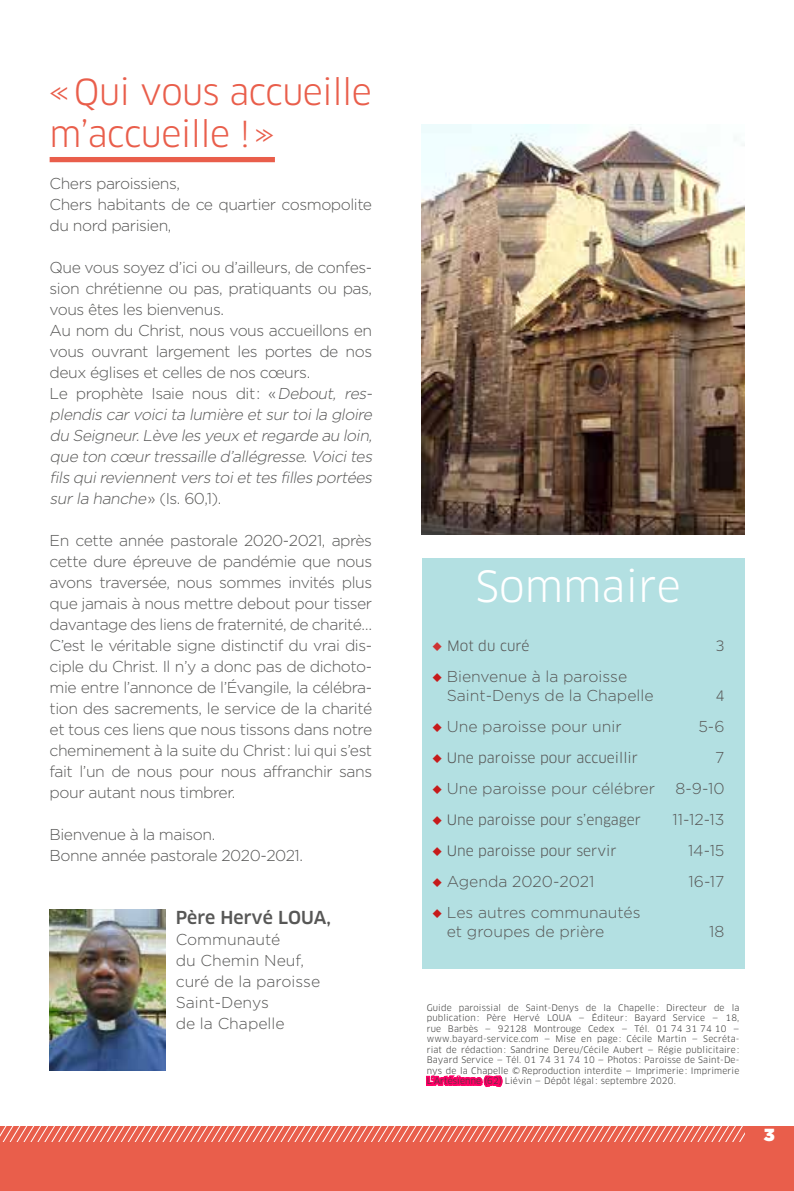
<style>
.page{position:relative;width:794px;height:1191px;background:#fff}
.page>*{position:absolute;margin:0;border:0;box-sizing:border-box;transform-origin:0 0}
.t1{font:42px "Clan";color:#fff}
.t2{font:35px/42px "Clan";letter-spacing:-.02em;color:#e95e4b}
.t3{font:500 17.5px "Clan";color:#575756}
.t4{font:900 17.5px "Gotham";color:#fff}
.t5{font:300 15.75px/21px "Gotham";letter-spacing:-.03em;color:#575756}
.t6{font:300 15.75px/21px "Gotham";color:#575756}
.t7{font:14px "Clan";color:#575756}
.t8{font:8.75px/10.5px "Clan";letter-spacing:.015em;color:#3c3c3b;text-align:justify}
.s1{font-style:italic}
</style>
<div class="page">
<div style="left:0;top:1126px;width:794px;height:65px;background:#e95e4b"></div>
<div style="left:50px;top:157px;width:225px;height:5px;background:#e95e4b"></div>
<img style="left:50px;top:909px;width:116px;height:146px">
<svg style="left:0;top:1055px;width:744px;height:86px"></svg>
<div style="left:422px;top:558px;width:322px;height:411px;background:#b3e0e2"></div>
<img style="left:422px;top:124px;width:322px;height:411px">
<h2 class="t2" style="left:50px;top:71px;width:324px">«Qui vous accueille m’accueille !»</h2>
<p class="t5" style="left:50px;top:173px;width:324px">Chers paroissiens,<br>Chers habitants de ce quartier cosmopolite du nord parisien,</p>
<p class="t5" style="left:50px;top:257px;width:327px">Que vous soyez d’ici ou d’ailleurs, de confes&shy;sion chrétienne ou pas, pratiquants ou pas, vous êtes les bienvenus.<br>Au nom du Christ, nous vous accueillons en vous ouvrant largement les portes de nos deux églises et celles de nos cœurs.<br>Le prophète Isaie nous dit : « <span class="s1">Debout, res&shy;plendis carvoicita lumière etsurtoila gloire du Seigneur.Lève les yeux etregarde au loin, que ton cœurtressaille d’allégresse.Voicites fils quireviennentvers toiettes filles portées surla hanche</span>» (Is. 60,1).</p>
<p class="t5" style="left:50px;top:530px;width:324px;text-align:justify">En cette année pastorale 2020-2021, après cette dure épreuve de pandémie que nous avons traversée, nous sommes invités plus que jamais à nous mettre debout pour tisser davantage des liens de fraternité, de charité… C’est le véritable signe distinctif du vrai dis&shy;ciple du Christ. Il n’y a donc pas de dichoto&shy;mie entre l’annonce de l’Évangile, la célébra&shy;tion des sacrements, le service de la charité et tous ces liens que nous tissons dans notre cheminement à la suite du Christ : lui qui s’est fait l’un de nous pour nous affranchir sans pour autant nous timbrer.</p>
<p class="t5" style="left:50px;top:823px;width:255px">Bienvenue à la maison.<br>Bonne année pastorale 2020-2021.</p>
<p class="t3" style="left:176px;top:908px;width:157px">Père Hervé LOUA,</p>
<p class="t6" style="left:176px;top:929px;width:146px">Communauté<br>du Chemin Neuf, curé de la paroisse<br>Saint-Denys<br>de la Chapelle</p>
<h1 class="t1" style="left:475px;top:563px;width:207px">Sommaire</h1>
<p class="t7" style="left:447px;top:638px;width:84px">Mot du curé</p>
<p class="t7" style="left:715px;top:638px;width:11px">3</p>
<p class="t6" style="left:447px;top:666px;width:208px;line-height:19.2px">Bienvenue à la paroisse<br>Saint-Denys de la Chapelle</p>
<p class="t7" style="left:715px;top:688px;width:11px">4</p>
<p class="t6" style="left:447px;top:716px;width:176px">Une paroisse pour unir</p>
<p class="t5" style="left:698px;top:716px;width:28px">5-6</p>
<p class="t7" style="left:447px;top:750px;width:193px">Une paroisse pour accueillir</p>
<p class="t5" style="left:715px;top:746px;width:11px">7</p>
<p class="t6" style="left:447px;top:777px;width:210px">Une paroisse pour célébrer</p>
<p class="t5" style="left:675px;top:777px;width:50px">8-9-10</p>
<p class="t7" style="left:447px;top:812px;width:196px">Une paroisse pour s’engager</p>
<p class="t5" style="left:672px;top:808px;width:53px">11-12-13</p>
<p class="t7" style="left:447px;top:843px;width:171px">Une paroisse pour servir</p>
<p class="t5" style="left:688px;top:839px;width:38px">14-15</p>
<p class="t6" style="left:447px;top:870px;width:149px">Agenda 2020-2021</p>
<p class="t5" style="left:688px;top:870px;width:37px">16-17</p>
<p class="t6" style="left:447px;top:902px;width:195px;line-height:19.2px">Les autres communautés et groupes de prière</p>
<p class="t5" style="left:709px;top:920px;width:17px">18</p>
<p class="t8" style="left:427px;top:1002px;width:314px">Guide paroissial de Saint-Denys de la Chapelle : Directeur de la publication : Père Hervé LOUA — Éditeur : Bayard Service — 18, rue Barbès — 92128 Montrouge Cedex — Tél. 01 74 31 74 10 — www.bayard-service.com — Mise en page : Cécile Martin — Secréta&shy;riat de rédaction : Sandrine Dereu/Cécile Aubert — Régie publicitaire :<br>Bayard Service — Tél. 01 74 31 74 10 — Photos : Paroisse de Saint-De&shy;nys de la Chapelle © Reproduction interdite — Imprimerie : Imprimerie L’Artésienne (62) Liévin — Dépôt légal : septembre 2020.</p>
<p class="t4" style="left:763px;top:1122px;width:12px">3</p>
</div>
